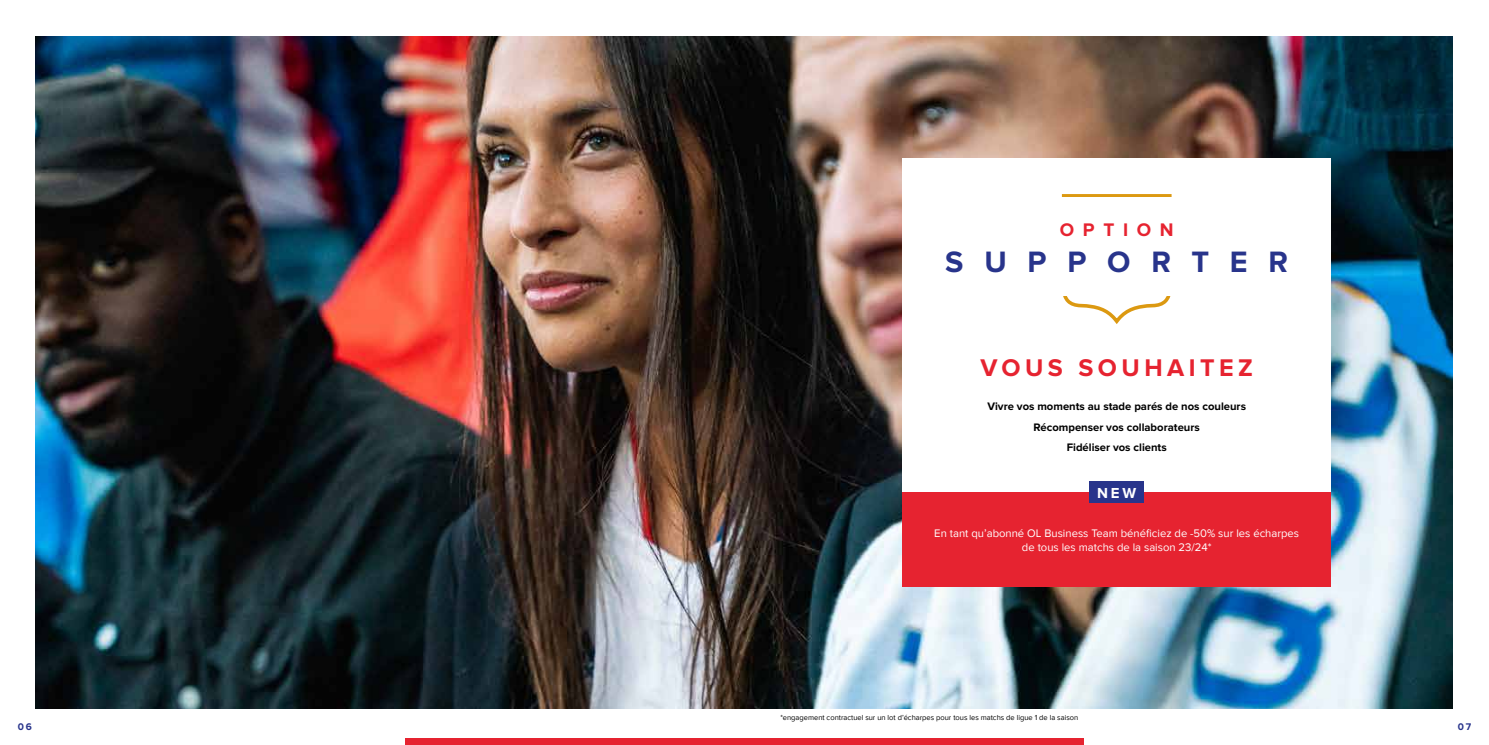
<style>
.page{position:relative;width:1489px;height:745px;background:#fff}
.page>*{position:absolute;margin:0;border:0;box-sizing:border-box;transform-origin:0 0}
.t1{font:700 30.5px "Proxima Nova";letter-spacing:.68em;color:#28348b}
.t2{font:700 25px "Proxima Nova";letter-spacing:.18em;color:#e62330}
.t3{font:700 18.88px "Proxima Nova";letter-spacing:.46em;color:#e62330}
.t4{font:700 15px "Proxima Nova";color:#fff}
.t5{font:11.25px/13.5px "Proxima Nova";color:#fff;text-align:center}
.t6{font:700 11.25px/20.2px "Proxima Nova";color:#000;text-align:center}
.t7{font:700 10px "Proxima Nova";color:#28348b}
.t8{font:7.5px "Proxima Nova";color:#000}
</style>
<div class="page">
<img style="left:35px;top:36px;width:1417px;height:672px">
<div style="left:902px;top:158px;width:428px;height:428px;background:#fff"></div>
<svg style="left:1061px;top:194px;width:111px;height:130px"></svg>
<div style="left:931px;top:197px;width:370px;height:98px;background:#fff"></div>
<div style="left:902px;top:492px;width:428px;height:94px;background:#e62330"></div>
<div style="left:1089px;top:481px;width:54px;height:22px;background:#28348b"></div>
<div style="left:405px;top:737px;width:678px;height:7px;background:#e62330"></div>
<h3 class="t3" style="left:1059px;top:218px;width:115px">OPTION</h3>
<h1 class="t1" style="left:945px;top:244px;width:344px">SUPPORTER</h1>
<h2 class="t2" style="left:980px;top:352px;width:274px">VOUS SOUHAITEZ</h2>
<p class="t6" style="left:987px;top:396px;width:260px">Vivre vos moments au stade parés de nos couleurs<br>Récompenser vos collaborateurs<br>Fidéliser vos clients</p>
<h3 class="t4" style="left:1097px;top:484px;width:40px">NEW</h3>
<p class="t5" style="left:934px;top:527px;width:366px">En tant qu’abonné OL Business Team bénéficiez de -50% sur les écharpes de tous les matchs de la saison 23/24*</p>
<p class="t8" style="left:780px;top:712px;width:299px">*engagement contractuel sur un lot d’écharpes pour tous les matchs de ligue 1 de la saison</p>
<p class="t7" style="left:18px;top:720px;width:16px">06</p>
<p class="t7" style="left:1457px;top:720px;width:15px">07</p>
</div>
